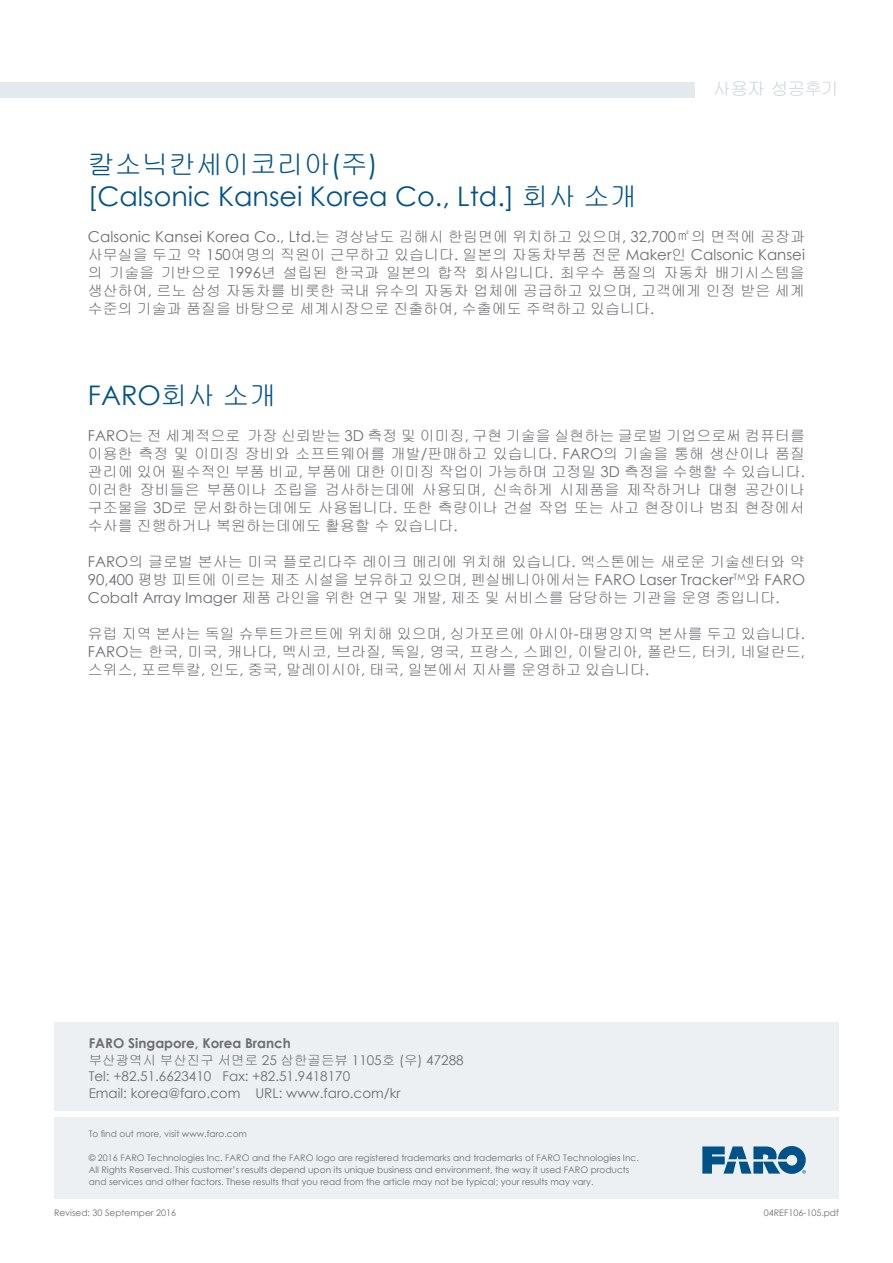
<style>
.page{position:relative;width:893px;height:1263px;background:#fff}
.page>*{position:absolute;margin:0;border:0;box-sizing:border-box;transform-origin:0 0}
.t1{font:27px "Century Gothic";color:#005288}
.t2{font:27px "Gulim";color:#005288}
.t3{font:18px "Gulim";letter-spacing:-.065em;color:#cdd6dc}
.t4{font:15px/18px "Gulim";color:#6d6e71;text-align:justify}
.t5{font:15px "Century Gothic";color:#6d6e71}
.t6{font:13.5px/16.5px "Century Gothic";color:#6d6e71}
.t7{font:13.5px "Gulim";color:#6d6e71}
.t8{font:700 13.5px "Century Gothic";color:#6d6e71}
.t9{font:9px/12px "Century Gothic";color:#6d6e71}
.s1{font-family:"Century Gothic"}
.s2{font-family:"Gulim"}
</style>
<div class="page">
<div style="left:0;top:82px;width:695px;height:16px;background:#e3e9ec"></div>
<div style="left:54px;top:1117px;width:785px;height:82px;background:#ecf0f3"></div>
<div style="left:54px;top:1022px;width:785px;height:89px;background:#ecf0f3"></div>
<svg style="left:702px;top:1146px;width:104px;height:28px;background:#558bae"></svg>
<p class="t3" style="left:713px;top:80px;width:128px">사용자 성공후기</p>
<h1 class="t2" style="left:88px;top:150px;width:291px">칼소닉칸세이코리아<span class="s1">(</span>주<span class="s1">)</span></h1>
<h1 class="t1" style="left:88px;top:178px;width:551px">[Calsonic Kansei Korea Co., Ltd.] <span class="s2">회사 소개</span></h1>
<p class="t5" style="left:88px;top:226px;width:719px">Calsonic Kansei Korea Co., Ltd.<span class="s2">는 경상남도 김해시 한림면에 위치하고 있으며</span>, 32,700<span class="s2">㎡의 면적에 공장과</span></p>
<p class="t4" style="left:88px;top:246px;width:719px">사무실을 두고 약 <span class="s1">150</span>여명의 직원이 근무하고 있습니다<span class="s1">.</span> 일본의 자동차부품 전문 <span class="s1">Maker</span>인 <span class="s1">Calsonic Kansei </span>의 기술을 기반으로 <span class="s1">1996</span>년 설립된 한국과 일본의 합작 회사입니다<span class="s1">.</span> 최우수 품질의 자동차 배기시스템을 생산하여<span class="s1">,</span> 르노 삼성 자동차를 비롯한 국내 유수의 자동차 업체에 공급하고 있으며<span class="s1">,</span> 고객에게 인정 받은 세계 수준의 기술과 품질을 바탕으로 세계시장으로 진출하여<span class="s1">,</span> 수출에도 주력하고 있습니다<span class="s1">.</span></p>
<h1 class="t1" style="left:88px;top:377px;width:190px">FARO<span class="s2">회사 소개</span></h1>
<p class="t4" style="left:88px;top:427px;width:719px"><span class="s1">FARO</span>는 전 세계적으로 가장 신뢰받는 <span class="s1">3D</span> 측정 및 이미징<span class="s1">,</span> 구현 기술을 실현하는 글로벌 기업으로써 컴퓨터를 이용한 측정 및 이미징 장비와 소프트웨어를 개발<span class="s1">/</span>판매하고 있습니다<span class="s1">. FARO</span>의 기술을 통해 생산이나 품질 관리에 있어 필수적인 부품 비교<span class="s1">,</span> 부품에 대한 이미징 작업이 가능하며 고정밀 <span class="s1">3D</span> 측정을 수행할 수 있습니다<span class="s1">. </span>이러한 장비들은 부품이나 조립을 검사하는데에 사용되며<span class="s1">,</span> 신속하게 시제품을 제작하거나 대형 공간이나 구조물을 <span class="s1">3D</span>로 문서화하는데에도 사용됩니다<span class="s1">.</span> 또한 측량이나 건설 작업 또는 사고 현장이나 범죄 현장에서 수사를 진행하거나 복원하는데에도 활용할 수 있습니다<span class="s1">.</span></p>
<p class="t4" style="left:88px;top:553px;width:719px"><span class="s1">FARO</span>의 글로벌 본사는 미국 플로리다주 레이크 메리에 위치해 있습니다<span class="s1">.</span> 엑스톤에는 새로운 기술센터와 약 <span class="s1">90,400</span> 평방 피트에 이르는 제조 시설을 보유하고 있으며<span class="s1">,</span> 펜실베니아에서는 <span class="s1">FARO Laser Tracker</span><sup>TM</sup>와 <span class="s1">FARO Cobalt Array Imager</span> 제품 라인을 위한 연구 및 개발<span class="s1">,</span> 제조 및 서비스를 담당하는 기관을 운영 중입니다<span class="s1">.</span></p>
<p class="t4" style="left:88px;top:625px;width:719px">유럽 지역 본사는 독일 슈투트가르트에 위치해 있으며<span class="s1">,</span> 싱가포르에 아시아<span class="s1">-</span>태평양지역 본사를 두고 있습니다<span class="s1">.<br>FARO</span>는 한국<span class="s1">,</span> 미국<span class="s1">,</span> 캐나다<span class="s1">,</span> 멕시코<span class="s1">,</span> 브라질<span class="s1">,</span> 독일<span class="s1">,</span> 영국<span class="s1">,</span> 프랑스<span class="s1">,</span> 스페인<span class="s1">,</span> 이탈리아<span class="s1">,</span> 폴란드<span class="s1">,</span> 터키<span class="s1">,</span> 네덜란드<span class="s1">, </span>스위스<span class="s1">,</span> 포르투칼<span class="s1">,</span> 인도<span class="s1">,</span> 중국<span class="s1">,</span> 말레이시아<span class="s1">,</span> 태국<span class="s1">,</span> 일본에서 지사를 운영하고 있습니다<span class="s1">.</span></p>
<p class="t8" style="left:89px;top:1033px;width:204px">FARO Singapore, Korea Branch</p>
<p class="t7" style="left:89px;top:1053px;width:376px">부산광역시 부산진구 서면로 <span class="s1">25</span> 삼한골든뷰 <span class="s1">1105</span>호 <span class="s1">(</span>우<span class="s1">) 47288</span></p>
<p class="t6" style="left:89px;top:1068px;width:313px">Tel: +82.51.6623410 Fax: +82.51.9418170<br>Email: korea@faro.com URL: www.faro.com/kr</p>
<p class="t9" style="left:89px;top:1127px;width:160px">To find out more, visit www.faro.com</p>
<p class="t9" style="left:89px;top:1151px;width:552px">© 2016 FARO Technologies Inc. FARO and the FARO logo are registered trademarks and trademarks of FARO Technologies Inc.<br>All Rights Reserved. This customer’s results depend upon its unique business and environment, the way it used FARO products and services and other factors. These results that you read from the article may not be typical; your results may vary.</p>
<p class="t9" style="left:54px;top:1206px;width:124px">Revised: 30 Septemper 2016</p>
<p class="t9" style="left:764px;top:1206px;width:77px">04REF106-105.pdf</p>
</div>
